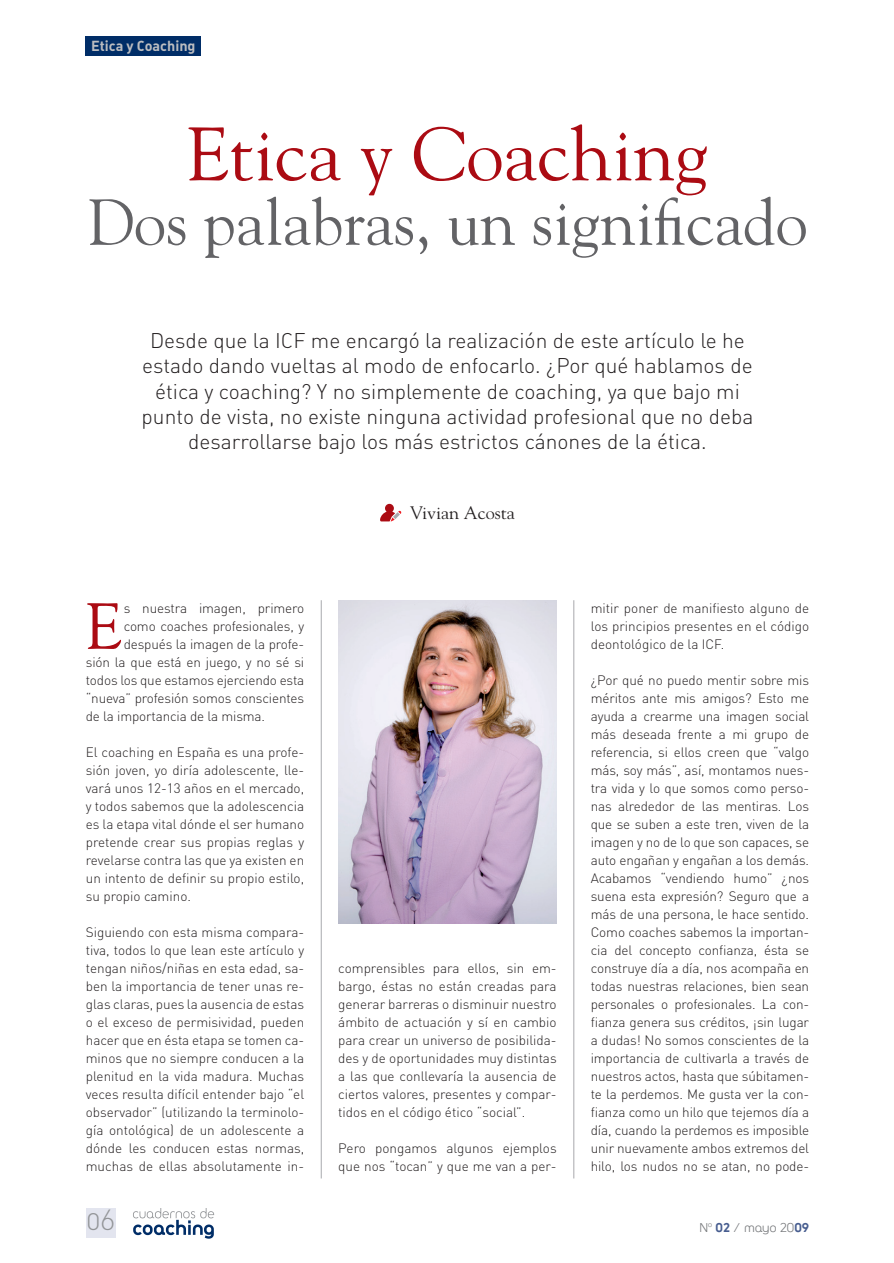
<style>
.page{position:relative;width:894px;height:1263px;background:#fff}
.page>*{position:absolute;margin:0;border:0;box-sizing:border-box;transform-origin:0 0}
.t1{font:75px "Goudy";color:#ab0b13}
.t2{font:64.65px "Goudy";color:#ab0b13}
.t3{font:64.5px "Goudy";color:#636366}
.t4{font:28.2px "DIN Light Alternate";color:#939598}
.t5{font:21px/25.2px "DIN Light Alternate";color:#231f20;text-align:center}
.t6{font:18px "Goudy";color:#231f20}
.t7{font:15px "FNAC Regular";color:#76787b}
.t8{font:14.4px "DIN Bold Alternate";color:#bcbdc0}
.t9{font:300 13.5px/18px "DIN";letter-spacing:-.01em;color:#231f20;text-align:justify}
.s1{font-weight:700;color:#485e90}
</style>
<div class="page">
<svg style="left:380px;top:504px;width:21px;height:17px"></svg>
<hr style="left:573px;top:600px;width:1px;height:578px;background:#a8a9ad">
<hr style="left:321px;top:600px;width:1px;height:578px;background:#a8a9ad">
<img style="left:338px;top:600px;width:218px;height:323px">
<div style="left:86px;top:36px;width:115px;height:20px;background:#002d67"></div>
<div style="left:86px;top:1208px;width:29px;height:30px;background:#e3e5ef"></div>
<svg style="left:133px;top:1208px;width:81px;height:31px"></svg>
<p class="t8" style="left:91px;top:40px;width:106px">Etica y Coaching</p>
<h1 class="t1" style="left:187px;top:124px;width:522px">Etica y Coaching</h1>
<h3 class="t3" style="left:87px;top:197px;width:722px">Dos palabras, un significado</h3>
<p class="t5" style="left:142px;top:331px;width:613px">Desde que la ICF me encargó la realización de este artículo le he estado dando vueltas al modo de enfocarlo. ¿Por qué hablamos de ética y coaching? Y no simplemente de coaching, ya que bajo mi punto de vista, no existe ninguna actividad profesional que no deba desarrollarse bajo los más estrictos cánones de la ética.</p>
<h2 class="t2" style="left:86px;top:601px;width:37px">E</h2>
<p class="t9" style="left:124px;top:600px;width:182px">s nuestra imagen, primero</p>
<p class="t9" style="left:124px;top:618px;width:182px">como coaches profesionales, y</p>
<p class="t9" style="left:124px;top:636px;width:182px">después la imagen de la profe-</p>
<p class="t9" style="left:86px;top:654px;width:220px">sión la que está en juego, y no sé si</p>
<p class="t9" style="left:86px;top:672px;width:220px">todos los que estamos ejerciendo esta</p>
<p class="t9" style="left:86px;top:690px;width:220px">“nueva” profesión somos conscientes</p>
<p class="t9" style="left:86px;top:708px;width:181px">de la importancia de la misma.</p>
<p class="t9" style="left:86px;top:744px;width:220px">El coaching en España es una profe&shy;sión joven, yo diría adolescente, lle&shy;vará unos 12-13 años en el mercado, y todos sabemos que la adolescencia es la etapa vital dónde el ser humano pretende crear sus propias reglas y revelarse contra las que ya existen en un intento de definir su propio estilo, su propio camino.</p>
<p class="t9" style="left:86px;top:924px;width:220px">Siguiendo con esta misma compara&shy;tiva, todos lo que lean este artículo y tengan niños/niñas en esta edad, sa&shy;ben la importancia de tener unas re&shy;glas claras, pues la ausencia de estas o el exceso de permisividad, pueden hacer que en ésta etapa se tomen ca&shy;minos que no siempre conducen a la plenitud en la vida madura. Muchas veces resulta difícil entender bajo “el observador” (utilizando la terminolo&shy;gía ontológica) de un adolescente a dónde les conducen estas normas, muchas de ellas absolutamente in-</p>
<h3 class="t4" style="left:86px;top:1210px;width:31px">06</h3>
<h3 class="t6" style="left:410px;top:506px;width:106px">Vivian Acosta</h3>
<p class="t9" style="left:338px;top:960px;width:220px">comprensibles para ellos, sin em&shy;bargo, éstas no están creadas para generar barreras o disminuir nuestro ámbito de actuación y sí en cambio para crear un universo de posibilida&shy;des y de oportunidades muy distintas a las que conllevaría la ausencia de ciertos valores, presentes y compar&shy;tidos en el código ético “social”.</p>
<p class="t9" style="left:338px;top:1140px;width:220px">Pero pongamos algunos ejemplos que nos “tocan” y que me van a per-</p>
<p class="t9" style="left:590px;top:600px;width:220px">mitir poner de manifiesto alguno de los principios presentes en el código deontológico de la ICF.</p>
<p class="t9" style="left:590px;top:672px;width:220px">¿Por qué no puedo mentir sobre mis méritos ante mis amigos? Esto me ayuda a crearme una imagen social más deseada frente a mi grupo de referencia, si ellos creen que “valgo más, soy más”, así, montamos nues&shy;tra vida y lo que somos como perso&shy;nas alrededor de las mentiras. Los que se suben a este tren, viven de la imagen y no de lo que son capaces, se auto engañan y engañan a los demás.<br>Acabamos “vendiendo humo” ¿nos suena esta expresión? Seguro que a más de una persona, le hace sentido.<br>Como coaches sabemos la importan&shy;cia del concepto confianza, ésta se construye día a día, nos acompaña en todas nuestras relaciones, bien sean personales o profesionales. La con&shy;fianza genera sus créditos, ¡sin lugar a dudas! No somos conscientes de la importancia de cultivarla a través de nuestros actos, hasta que súbitamen&shy;te la perdemos. Me gusta ver la con&shy;fianza como un hilo que tejemos día a día, cuando la perdemos es imposible unir nuevamente ambos extremos del hilo, los nudos no se atan, no pode-</p>
<p class="t7" style="left:699px;top:1221px;width:111px">N<sup>o</sup> <span class="s1">02</span> / mayo 20<span class="s1">09</span></p>
</div>
